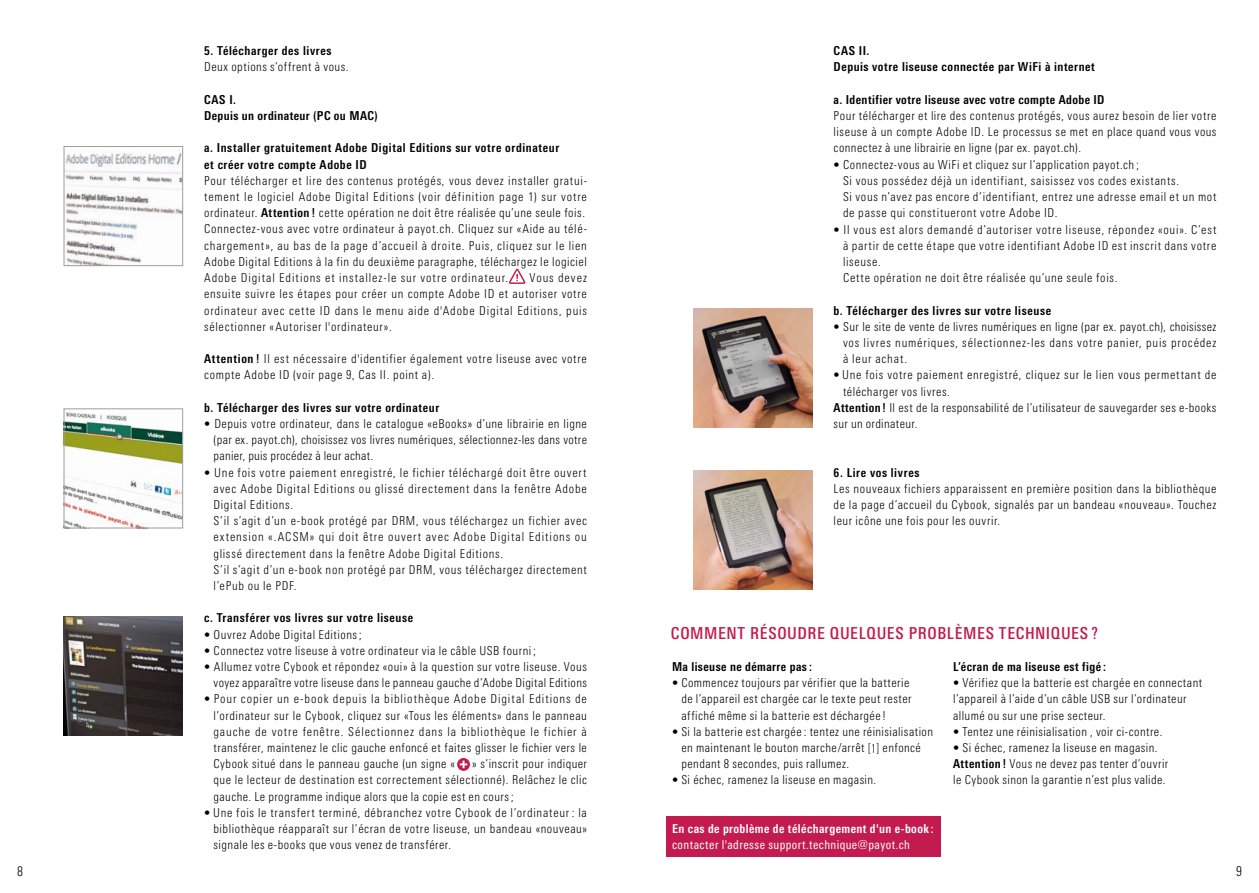
<style>
.page{position:relative;width:1259px;height:893px;background:#fff}
.page>*{position:absolute;margin:0;border:0;box-sizing:border-box;transform-origin:0 0}
.t1{font:500 condensed 16.5px "Linotype Univers";letter-spacing:.035em;color:#c31b50}
.t2{font:300 condensed 13.5px "Linotype Univers";color:#000}
.t3{font:300 condensed 12.3px/16.2px "Linotype Univers";letter-spacing:.05em;color:#000}
.t4{font:700 condensed 12.3px/16.2px "Linotype Univers";letter-spacing:.045em;color:#000}
.t5{font:300 condensed 12.3px "Linotype Univers";letter-spacing:.03em;color:#000}
.t6{font:condensed 12.3px "Linotype Univers";letter-spacing:.035em;color:#fff}
.t7{font:700 condensed 12.3px "Linotype Univers";letter-spacing:.035em;color:#fff}
.t8{font:300 condensed 12.3px "Linotype Univers";letter-spacing:.025em;color:#000}
.s1{font-weight:700}
.s2{font-family:"Linotype Univers Comp";font-stretch:normal}
</style>
<div class="page">
<div style="left:666px;top:816px;width:275px;height:41px;background:#c31b50"></div>
<img style="left:66px;top:152px;width:115px;height:112px">
<div style="left:64px;top:146px;width:119px;height:120px;border:1px solid #9c9e9f"></div>
<img style="left:64px;top:616px;width:119px;height:120px">
<img style="left:66px;top:411px;width:115px;height:115px">
<div style="left:64px;top:409px;width:119px;height:119px;border:1px solid #9c9e9f"></div>
<svg style="left:509px;top:269px;width:16px;height:15px"></svg>
<svg style="left:457px;top:758px;width:13px;height:13px"></svg>
<svg style="left:460px;top:761px;width:7px;height:7px"></svg>
<img style="left:693px;top:308px;width:119px;height:120px">
<img style="left:693px;top:470px;width:119px;height:120px">
<p class="t4" style="left:204px;top:44px;width:129px">5. Télécharger des livres</p>
<p class="t3" style="left:204px;top:61px;width:146px">Deux options s’offrent à vous.</p>
<p class="t4" style="left:204px;top:93px;width:175px">CAS I.<br>Depuis un ordinateur (PC ou MAC)</p>
<p class="t4" style="left:204px;top:141px;width:356px">a. Installer gratuitement Adobe Digital Editions sur votre ordinateur et créer votre compte Adobe ID</p>
<p class="t3" style="left:204px;top:174px;width:384px">Pour télécharger et lire des contenus protégés, vous devez installer gratui&shy;tement le logiciel Adobe Digital Editions (voir définition page 1) sur votre ordinateur. <span class="s1">Attention !</span> cette opération ne doit être réalisée qu’une seule fois.<br>Connectez-vous avec votre ordinateur à payot.ch. Cliquez sur «Aide au télé&shy;chargement», au bas de la page d’accueil à droite. Puis, cliquez sur le lien Adobe Digital Editions à la fin du deuxième paragraphe, téléchargez le logiciel Adobe Digital Editions et installez-le sur votre ordinateur.</p>
<p class="t3" style="left:204px;top:271px;width:384px;text-align:justify;text-indent:325px">Vous devez ensuite suivre les étapes pour créer un compte Adobe ID et autoriser votre ordinateur avec cette ID dans le menu aide d'Adobe Digital Editions, puis sélectionner «Autoriser l'ordinateur».</p>
<p class="t3" style="left:204px;top:352px;width:384px"><span class="s1">Attention !</span> Il est nécessaire d'identifier également votre liseuse avec votre compte Adobe ID (voir page 9, Cas II. point a).</p>
<p class="t4" style="left:204px;top:401px;width:237px">b. Télécharger des livres sur votre ordinateur</p>
<p class="t3" style="left:213px;top:417px;width:375px;text-align:justify;text-indent:-9px">• Depuis votre ordinateur, dans le catalogue «eBooks» d’une librairie en ligne (par ex. payot.ch), choisissez vos livres numériques, sélectionnez-les dans votre panier, puis procédez à leur achat.</p>
<p class="t3" style="left:213px;top:466px;width:375px;text-indent:-9px">• Une fois votre paiement enregistré, le fichier téléchargé doit être ouvert avec Adobe Digital Editions ou glissé directement dans la fenêtre Adobe Digital Editions.<br>S’il s’agit d’un e-book protégé par DRM, vous téléchargez un fichier avec extension «.ACSM» qui doit être ouvert avec Adobe Digital Editions ou glissé directement dans la fenêtre Adobe Digital Editions.<br>S’il s’agit d’un e-book non protégé par DRM, vous téléchargez directement l’ePub ou le PDF.</p>
<p class="t4" style="left:204px;top:611px;width:211px">c. Transférer vos livres sur votre liseuse</p>
<p class="t3" style="left:204px;top:628px;width:159px">• Ouvrez Adobe Digital Editions ;</p>
<p class="t3" style="left:204px;top:644px;width:333px">• Connectez votre liseuse à votre ordinateur via le câble USB fourni ;</p>
<p class="t3" style="left:204px;top:660px;width:384px;text-align:right">• Allumez votre Cybook et répondez «oui» à la question sur votre liseuse. Vous voyez apparaître votre liseuse dans le panneau gauche d’Adobe Digital Editions</p>
<p class="t3" style="left:213px;top:692px;width:375px;text-align:justify;text-indent:-9px">• Pour copier un e-book depuis la bibliothèque Adobe Digital Editions de l’ordinateur sur le Cybook, cliquez sur «Tous les éléments» dans le panneau gauche de votre fenêtre. Sélectionnez dans la bibliothèque le fichier à transférer, maintenez le clic gauche enfoncé et faites glisser le fichier vers le Cybook situé dans le panneau gauche (un signe «</p>
<p class="t3" style="left:213px;top:757px;width:375px;text-align:justify;text-indent:258px">» s’inscrit pour indiquer que le lecteur de destination est correctement sélectionné). Relâchez le clic gauche. Le programme indique alors que la copie est en cours ;</p>
<p class="t3" style="left:213px;top:806px;width:375px;text-align:justify;text-indent:-9px">• Une fois le transfert terminé, débranchez votre Cybook de l’ordinateur : la bibliothèque réapparaît sur l’écran de votre liseuse, un bandeau «nouveau» signale les e-books que vous venez de transférer.</p>
<p class="t4" style="left:833px;top:44px;width:263px">CAS II.<br>Depuis votre liseuse connectée par WiFi à internet</p>
<p class="t4" style="left:833px;top:93px;width:272px">a. Identifier votre liseuse avec votre compte Adobe ID</p>
<p class="t3" style="left:833px;top:109px;width:384px;text-align:justify">Pour télécharger et lire des contenus protégés, vous aurez besoin de lier votre liseuse à un compte Adobe ID. Le processus se met en place quand vous vous connectez à une librairie en ligne (par ex. payot.ch).</p>
<p class="t3" style="left:843px;top:158px;width:375px;text-indent:-9px">• Connectez-vous au WiFi et cliquez sur l’application payot.ch ;<br>Si vous possédez déjà un identifiant, saisissez vos codes existants.<br>Si vous n’avez pas encore d’identifiant, entrez une adresse email et un mot de passe qui constitueront votre Adobe ID.</p>
<p class="t3" style="left:843px;top:223px;width:375px;text-indent:-9px">• Il vous est alors demandé d’autoriser votre liseuse, répondez «oui». C’est à partir de cette étape que votre identifiant Adobe ID est inscrit dans votre liseuse.<br>Cette opération ne doit être réalisée qu’une seule fois.</p>
<p class="t4" style="left:833px;top:303px;width:219px">b. Télécharger des livres sur votre liseuse</p>
<p class="t3" style="left:843px;top:320px;width:375px;text-align:justify;text-indent:-9px">• Sur le site de vente de livres numériques en ligne (par ex. payot.ch), choisissez vos livres numériques, sélectionnez-les dans votre panier, puis procédez à leur achat.</p>
<p class="t3" style="left:833px;top:368px;width:384px">• Une fois votre paiement enregistré, cliquez sur le lien vous permettant de</p>
<p class="t3" style="left:843px;top:385px;width:108px">télécharger vos livres.</p>
<p class="t5" style="left:833px;top:403px;width:384px"><span class="s1">Attention !</span> Il est de la responsabilité de l’utilisateur de sauvegarder ses e-books</p>
<p class="t8" style="left:833px;top:419px;width:85px">sur un ordinateur.</p>
<p class="t4" style="left:833px;top:465px;width:87px">6. Lire vos livres</p>
<p class="t3" style="left:833px;top:482px;width:384px;text-align:justify">Les nouveaux fichiers apparaissent en première position dans la bibliothèque de la page d’accueil du Cybook, signalés par un bandeau «nouveau». Touchez leur icône une fois pour les ouvrir.</p>
<h1 class="t1" style="left:671px;top:627px;width:428px">COMMENT RÉSOUDRE QUELQUES PROBLÈMES TECHNIQUES ?</h1>
<p class="t4" style="left:672px;top:660px;width:141px">Ma liseuse ne démarre pas :</p>
<p class="t3" style="left:681px;top:676px;width:232px;text-indent:-9px">• Commencez toujours par vérifier que la batterie de l’appareil est chargée car le texte peut rester affiché même si la batterie est déchargée !</p>
<p class="t3" style="left:681px;top:725px;width:253px;text-indent:-9px">• Si la batterie est chargée : tentez une réinisialisation en maintenant le bouton marche/arrêt <span class="s2">[1]</span> enfoncé pendant 8 secondes, puis rallumez.</p>
<p class="t3" style="left:672px;top:773px;width:206px">• Si échec, ramenez la liseuse en magasin.</p>
<p class="t4" style="left:953px;top:660px;width:154px">L’écran de ma liseuse est figé :</p>
<p class="t3" style="left:953px;top:676px;width:250px">• Vérifiez que la batterie est chargée en connectant l’appareil à l’aide d’un câble USB sur l’ordinateur allumé ou sur une prise secteur.</p>
<p class="t3" style="left:953px;top:725px;width:211px">• Tentez une réinisialisation , voir ci-contre.</p>
<p class="t3" style="left:953px;top:741px;width:217px">• Si échec, ramenez la liseuse en magasin.<br><span class="s1">Attention !</span> Vous ne devez pas tenter d’ouvrir le Cybook sinon la garantie n’est plus valide.</p>
<p class="t7" style="left:672px;top:824px;width:263px">En cas de problème de téléchargement d'un e-book :</p>
<p class="t6" style="left:672px;top:840px;width:239px">contacter l'adresse support.technique@payot.ch</p>
<p class="t2" style="left:17px;top:866px;width:7px">8</p>
<p class="t2" style="left:1236px;top:866px;width:7px">9</p>
</div>
